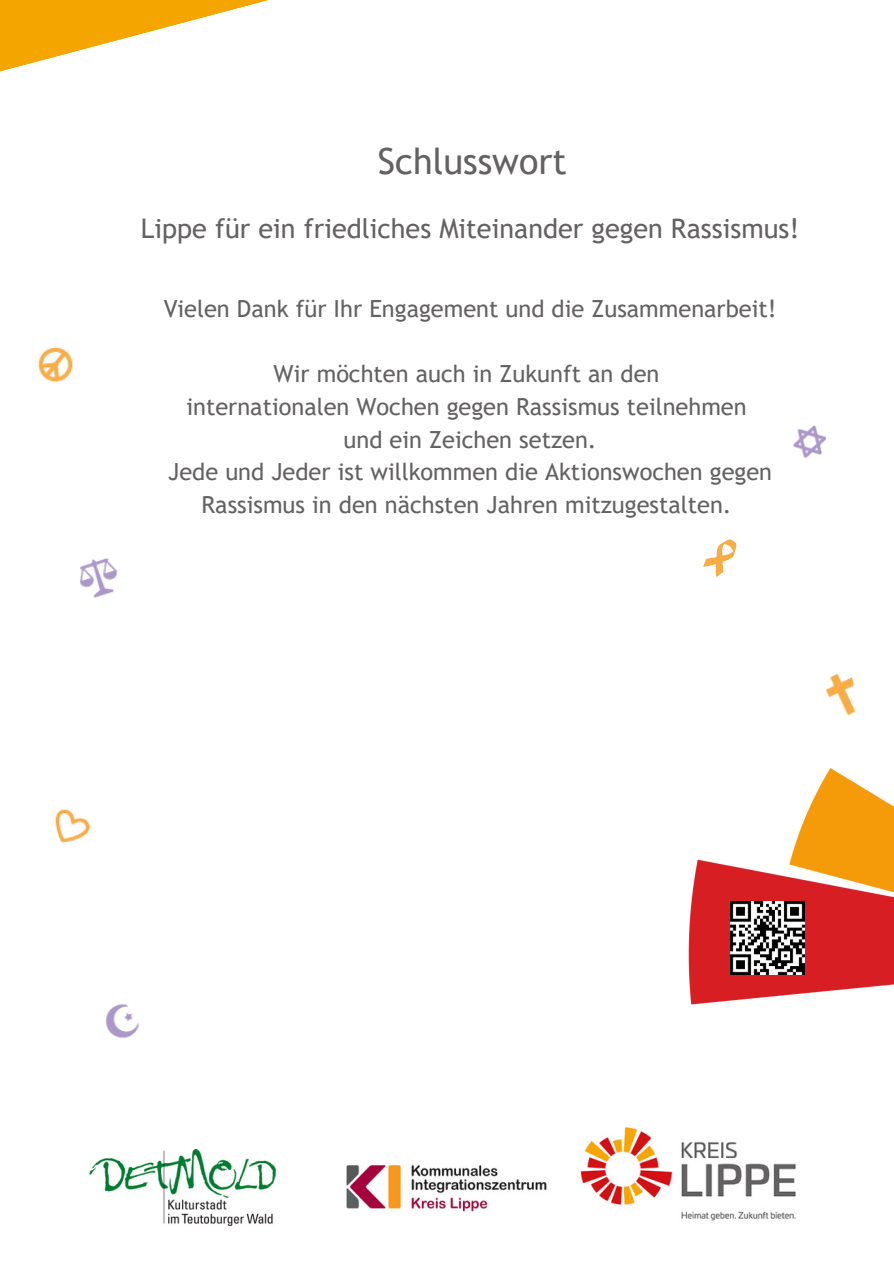
<style>
.page{position:relative;width:894px;height:1264px;background:#fff}
.page>*{position:absolute;margin:0;border:0;box-sizing:border-box;transform-origin:0 0}
.t1{font:36px "Trebuchet MS";color:#646163}
.t2{font:27px "Trebuchet MS";color:#646163}
.t3{font:23.55px/32.7px "Trebuchet MS";color:#646163;text-align:center}
</style>
<div class="page">
<svg style="left:0;top:0;width:268px;height:72px"></svg>
<img style="left:688px;top:768px;width:205px;height:237px">
<img style="left:703px;top:539px;width:34px;height:38px">
<img style="left:793px;top:425px;width:34px;height:33px">
<img style="left:55px;top:809px;width:36px;height:34px">
<img style="left:825px;top:673px;width:31px;height:43px">
<img style="left:105px;top:1003px;width:34px;height:35px">
<img style="left:38px;top:347px;width:35px;height:36px">
<img style="left:730px;top:901px;width:73px;height:73px">
<img style="left:80px;top:558px;width:38px;height:40px">
<img style="left:580px;top:1127px;width:216px;height:94px">
<img style="left:346px;top:1164px;width:201px;height:48px">
<img style="left:89px;top:1149px;width:186px;height:76px">
<h1 class="t1" style="left:378px;top:140px;width:190px">Schlusswort</h1>
<p class="t2" style="left:141px;top:212px;width:659px">Lippe für ein friedliches Miteinander gegen Rassismus!</p>
<h2 class="t3" style="left:164px;top:292px;width:614px">Vielen Dank für Ihr Engagement und die Zusammenarbeit!</h2>
<p class="t3" style="left:273px;top:357px;width:387px">Wir möchten auch in Zukunft an den</p>
<p class="t3" style="left:186px;top:390px;width:561px">internationalen Wochen gegen Rassismus teilnehmen</p>
<p class="t3" style="left:343px;top:423px;width:254px">und ein Zeichen setzen.</p>
<p class="t3" style="left:168px;top:455px;width:605px">Jede und Jeder ist willkommen die Aktionswochen gegen<br>Rassismus in den nächsten Jahren mitzugestalten.</p>
</div>
